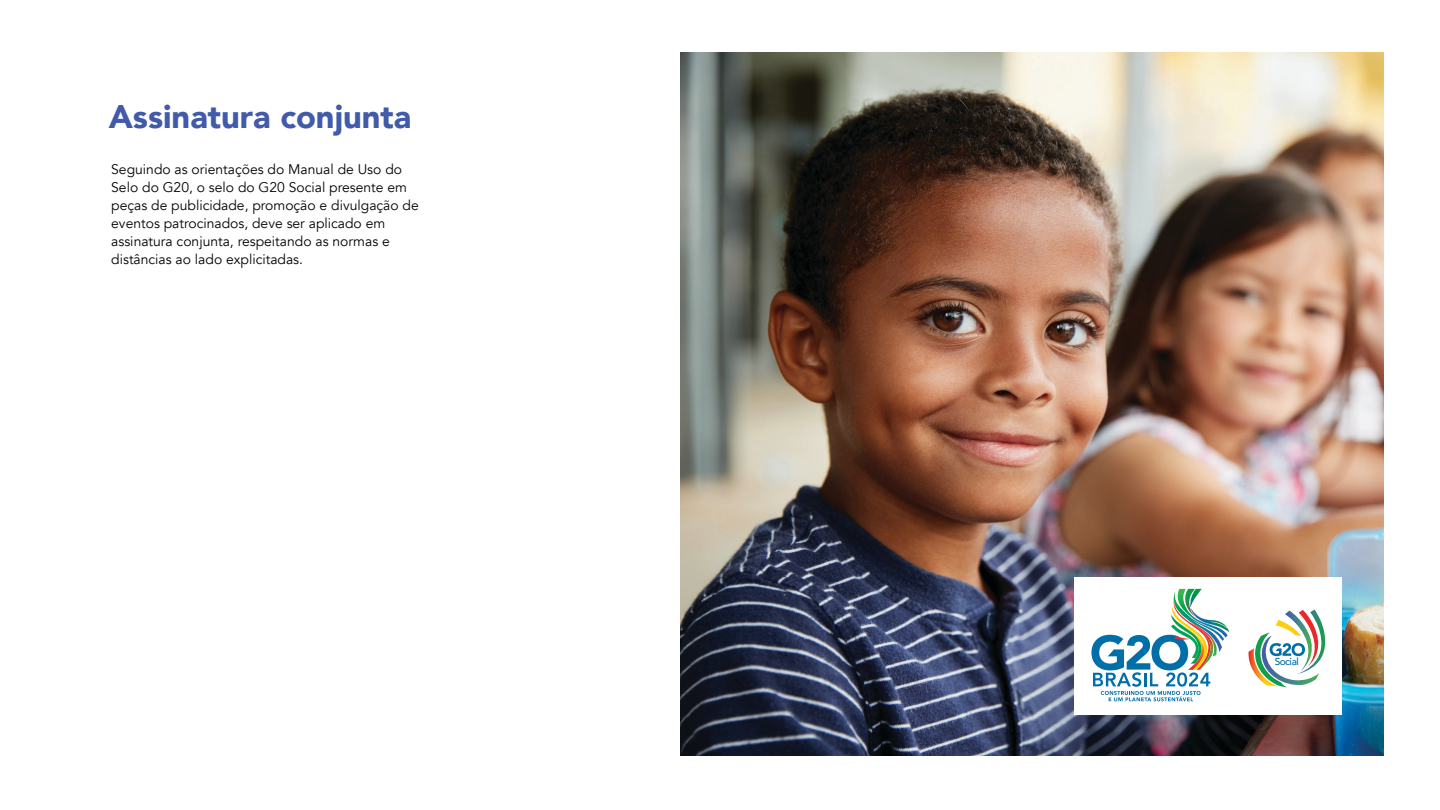
<style>
.page{position:relative;width:1440px;height:810px;background:#fff}
.page>*{position:absolute;margin:0;border:0;box-sizing:border-box;transform-origin:0 0}
.t1{font:900 32.62px "Avenir";color:#415aa9}
.t2{font:13.88px/18.1px "Avenir";color:#030505}
.t3{font:500 10.12px "Avenir";letter-spacing:-.04em;color:#016da9}
</style>
<div class="page">
<img style="left:681px;top:52px;width:702px;height:703px">
<div style="left:1075px;top:578px;width:267px;height:137px;background:#fff"></div>
<svg style="left:1248px;top:609px;width:78px;height:78px"></svg>
<svg style="left:1091px;top:589px;width:138px;height:112px"></svg>
<h1 class="t1" style="left:109px;top:89px;width:304px">Assinatura conjunta</h1>
<p class="t2" style="left:111px;top:160px;width:309px">Seguindo as orientações do Manual de Uso do Selo do G20, o selo do G20 Social presente em peças de publicidade, promoção e divulgação de eventos patrocinados, deve ser aplicado em assinatura conjunta, respeitando as normas e distâncias ao lado explicitadas.</p>
<p class="t3" style="left:1275px;top:652px;width:26px">Social</p>
</div>
